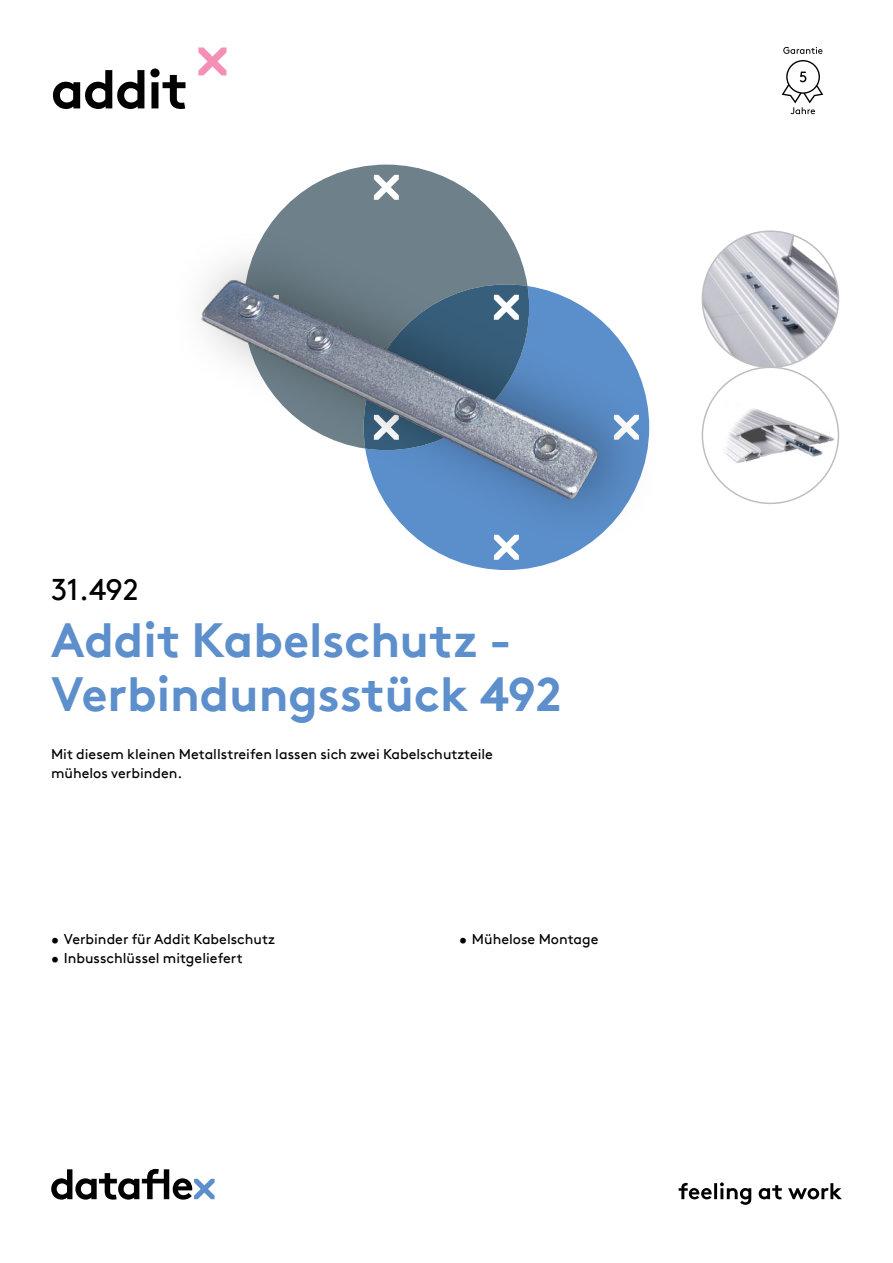
<style>
.page{position:relative;width:893px;height:1263px;background:#fff}
.page>*{position:absolute;margin:0;border:0;box-sizing:border-box;transform-origin:0 0}
.t1{font:700 54px "Brown Pro TT";letter-spacing:-.02em;color:#000}
.t2{font:700 48px/54px "Brown Pro TT";color:#5c8fcb}
.t3{font:30px "Brown Pro TT";color:#000}
.t4{font:14.25px/19.2px "Brown Pro TT";color:#000}
</style>
<div class="page">
<svg style="left:51px;top:1169px;width:164px;height:30px"></svg>
<svg style="left:679px;top:1182px;width:163px;height:23px"></svg>
<svg style="left:198px;top:47px;width:28px;height:28px"></svg>
<img style="left:702px;top:231px;width:136px;height:136px;border-radius:68px">
<img style="left:702px;top:367px;width:136px;height:136px;border-radius:68px">
<div style="left:165px;top:225px;width:500px;height:324px;background:#000;opacity:.35"></div>
<img style="left:168px;top:164px;width:473px;height:406px">
<svg style="left:783px;top:47px;width:39px;height:7px"></svg>
<svg style="left:782px;top:60px;width:41px;height:54px"></svg>
<h1 class="t1" style="left:51px;top:68px;width:139px">addit</h1>
<h3 class="t3" style="left:51px;top:578px;width:89px">31.492</h3>
<h2 class="t2" style="left:51px;top:618px;width:512px">Addit Kabelschutz -<br>Verbindungsstück 492</h2>
<p class="t4" style="left:51px;top:746px;width:444px">Mit diesem kleinen Metallstreifen lassen sich zwei Kabelschutzteile mühelos verbinden.</p>
<p class="t4" style="left:51px;top:931px;width:225px">• Verbinder für Addit Kabelschutz</p>
<p class="t4" style="left:51px;top:950px;width:193px">• Inbusschlüssel mitgeliefert</p>
<p class="t4" style="left:459px;top:931px;width:141px">• Mühelose Montage</p>
</div>
